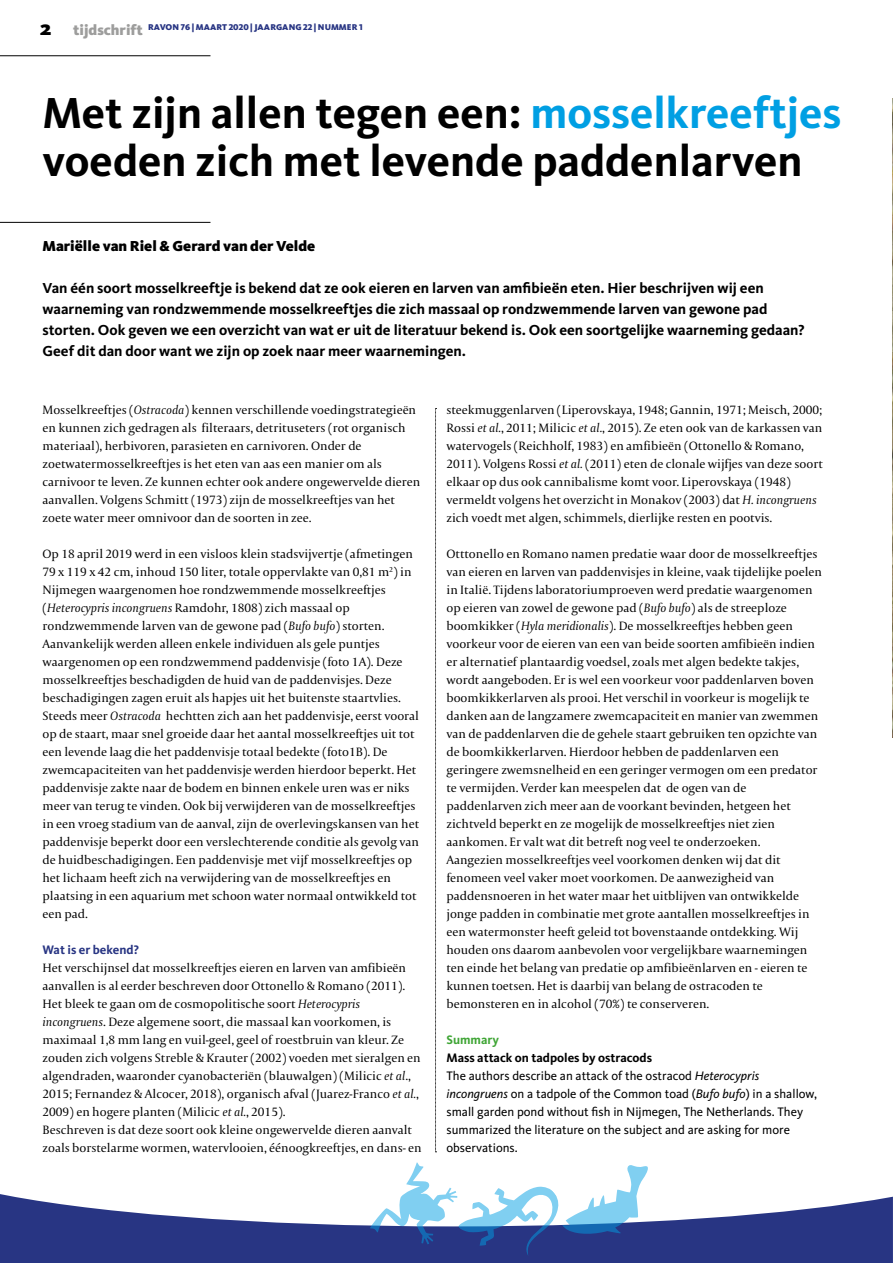
<style>
.page{position:relative;width:893px;height:1263px;background:#fff}
.page>*{position:absolute;margin:0;border:0;box-sizing:border-box;transform-origin:0 0}
.t1{font:700 45px/48px "Kievit OT";color:#000}
.t2{font:700 15px/21px "Kievit OT";color:#000}
.t3{font:900 15px "Kievit OT";color:#000}
.t4{font:12.75px/18px "Capitolium";color:#000}
.t5{font:12.75px/18px "Kievit OT";color:#000}
.t6{font:700 12.75px "Kievit OT";color:#283583}
.t7{font:700 12.75px "Kievit OT";color:#3fa535}
.t8{font:900 8.7px "Kievit OT";letter-spacing:.01em;color:#283583}
.s1{font-size:21px;color:#000}
.s2{font-size:15px;color:#9d9d9c}
.s3{color:#009fe3}
.s4{font-style:italic}
.s5{font-weight:700}
</style>
<div class="page">
<svg style="left:0;top:1194px;width:893px;height:69px;fill:#283583"></svg>
<hr style="left:0;top:55px;width:210px;height:1px;background:#000">
<svg style="left:369px;top:1162px;width:279px;height:94px"></svg>
<svg style="left:435px;top:408px;width:2px;height:744px"></svg>
<hr style="left:0;top:222px;width:210px;height:1px;background:#000">
<img style="left:892px;top:99px;width:1px;height:639px">
<p class="t8" style="left:40px;top:21px;width:324px"><span class="s1">2</span> <span class="s2">tijdschrift</span> RAVON 76 | MAART 2020 | JAARGANG 22 | NUMMER 1</p>
<h1 class="t1" style="left:43px;top:89px;width:800px">Met zijn allen tegen een: <span class="s3">mosselkreeftjes </span>voeden zich met levende paddenlarven</h1>
<p class="t3" style="left:43px;top:237px;width:274px">Mariëlle van Riel &amp; Gerard van der Velde</p>
<p class="t2" style="left:43px;top:278px;width:764px">Van één soort mosselkreeftje is bekend dat ze ook eieren en larven van amfibieën eten. Hier beschrijven wij een waarneming van rondzwemmende mosselkreeftjes die zich massaal op rondzwemmende larven van gewone pad storten. Ook geven we een overzicht van wat er uit de literatuur bekend is. Ook een soortgelijke waarneming gedaan?<br>Geef dit dan door want we zijn op zoek naar meer waarnemingen.</p>
<p class="t4" style="left:43px;top:401px;width:379px">Mosselkreeftjes (<span class="s4">Ostracoda</span>) kennen verschillende voedingstrategieën en kunnen zich gedragen als filteraars, detrituseters (rot organisch materiaal), herbivoren, parasieten en carnivoren. Onder de zoetwatermosselkreeftjes is het eten van aas een manier om als carnivoor te leven. Ze kunnen echter ook andere ongewervelde dieren aanvallen. Volgens Schmitt (1973) zijn de mosselkreeftjes van het zoete water meer omnivoor dan de soorten in zee.</p>
<p class="t4" style="left:43px;top:545px;width:378px">Op 18 april 2019 werd in een visloos klein stadsvijvertje (afmetingen 79 x 119 x 42 cm, inhoud 150 liter, totale oppervlakte van 0,81 m<sup>2</sup>) in Nijmegen waargenomen hoe rondzwemmende mosselkreeftjes (<span class="s4">Heterocypris incongruens</span> Ramdohr, 1808) zich massaal op rondzwemmende larven van de gewone pad (<span class="s4">Bufo bufo</span>) storten.<br>Aanvankelijk werden alleen enkele individuen als gele puntjes waargenomen op een rondzwemmend paddenvisje (foto 1A). Deze mosselkreeftjes beschadigden de huid van de paddenvisjes. Deze beschadigingen zagen eruit als hapjes uit het buitenste staartvlies.<br>Steeds meer <span class="s4">Ostracoda</span> hechtten zich aan het paddenvisje, eerst vooral op de staart, maar snel groeide daar het aantal mosselkreeftjes uit tot een levende laag die het paddenvisje totaal bedekte (foto1B). De zwemcapaciteiten van het paddenvisje werden hierdoor beperkt. Het paddenvisje zakte naar de bodem en binnen enkele uren was er niks meer van terug te vinden. Ook bij verwijderen van de mosselkreeftjes in een vroeg stadium van de aanval, zijn de overlevingskansen van het paddenvisje beperkt door een verslechterende conditie als gevolg van de huidbeschadigingen. Een paddenvisje met vijf mosselkreeftjes op het lichaam heeft zich na verwijdering van de mosselkreeftjes en plaatsing in een aquarium met schoon water normaal ontwikkeld tot een pad.</p>
<p class="t6" style="left:43px;top:942px;width:98px">Wat is er bekend?</p>
<p class="t4" style="left:43px;top:959px;width:381px">Het verschijnsel dat mosselkreeftjes eieren en larven van amfibieën aanvallen is al eerder beschreven door Ottonello &amp; Romano (2011).<br>Het bleek te gaan om de cosmopolitische soort <span class="s4">Heterocypris incongruens</span>. Deze algemene soort, die massaal kan voorkomen, is maximaal 1,8 mm lang en vuil-geel, geel of roestbruin van kleur. Ze zouden zich volgens Streble &amp; Krauter (2002) voeden met sieralgen en algendraden, waaronder cyanobacteriën (blauwalgen) (Milicic <span class="s4">et al</span>., 2015; Fernandez &amp; Alcocer, 2018), organisch afval (Juarez-Franco <span class="s4">et al.</span>, 2009) en hogere planten (Milicic <span class="s4">et al.</span>, 2015).<br>Beschreven is dat deze soort ook kleine ongewervelde dieren aanvalt zoals borstelarme wormen, watervlooien, éénoogkreeftjes, en dans- en</p>
<p class="t4" style="left:446px;top:401px;width:378px">steekmuggenlarven (Liperovskaya, 1948; Gannin, 1971; Meisch, 2000; Rossi <span class="s4">et al.</span>, 2011; Milicic <span class="s4">et al.</span>, 2015). Ze eten ook van de karkassen van watervogels (Reichholf, 1983) en amfibieën (Ottonello &amp; Romano, 2011). Volgens Rossi <span class="s4">et al.</span> (2011) eten de clonale wijfjes van deze soort elkaar op dus ook cannibalisme komt voor. Liperovskaya (1948) vermeldt volgens het overzicht in Monakov (2003) dat <span class="s4">H. incongruens </span>zich voedt met algen, schimmels, dierlijke resten en pootvis.</p>
<p class="t4" style="left:446px;top:545px;width:377px">Otttonello en Romano namen predatie waar door de mosselkreeftjes van eieren en larven van paddenvisjes in kleine, vaak tijdelijke poelen in Italië. Tijdens laboratoriumproeven werd predatie waargenomen op eieren van zowel de gewone pad (<span class="s4">Bufo bufo</span>) als de streeploze boomkikker (<span class="s4">Hyla meridionalis</span>). De mosselkreeftjes hebben geen voorkeur voor de eieren van een van beide soorten amfibieën indien er alternatief plantaardig voedsel, zoals met algen bedekte takjes, wordt aangeboden. Er is wel een voorkeur voor paddenlarven boven boomkikkerlarven als prooi. Het verschil in voorkeur is mogelijk te danken aan de langzamere zwemcapaciteit en manier van zwemmen van de paddenlarven die de gehele staart gebruiken ten opzichte van de boomkikkerlarven. Hierdoor hebben de paddenlarven een geringere zwemsnelheid en een geringer vermogen om een predator te vermijden. Verder kan meespelen dat de ogen van de paddenlarven zich meer aan de voorkant bevinden, hetgeen het zichtveld beperkt en ze mogelijk de mosselkreeftjes niet zien aankomen. Er valt wat dit betreft nog veel te onderzoeken.<br>Aangezien mosselkreeftjes veel voorkomen denken wij dat dit fenomeen veel vaker moet voorkomen. De aanwezigheid van paddensnoeren in het water maar het uitblijven van ontwikkelde jonge padden in combinatie met grote aantallen mosselkreeftjes in een watermonster heeft geleid tot bovenstaande ontdekking. Wij houden ons daarom aanbevolen voor vergelijkbare waarnemingen ten einde het belang van predatie op amfibieënlarven en - eieren te kunnen toetsen. Het is daarbij van belang de ostracoden te bemonsteren en in alcohol (70%) te conserveren.</p>
<p class="t7" style="left:446px;top:1032px;width:54px">Summary</p>
<p class="t5" style="left:446px;top:1049px;width:372px"><span class="s5">Mass attack on tadpoles by ostracods<br></span>The authors describe an attack of the ostracod <span class="s4">Heterocypris incongruens</span> on a tadpole of the Common toad (<span class="s4">Bufo bufo</span>) in a shallow, small garden pond without fish in Nijmegen, The Netherlands. They summarized the literature on the subject and are asking for more observations.</p>
</div>
